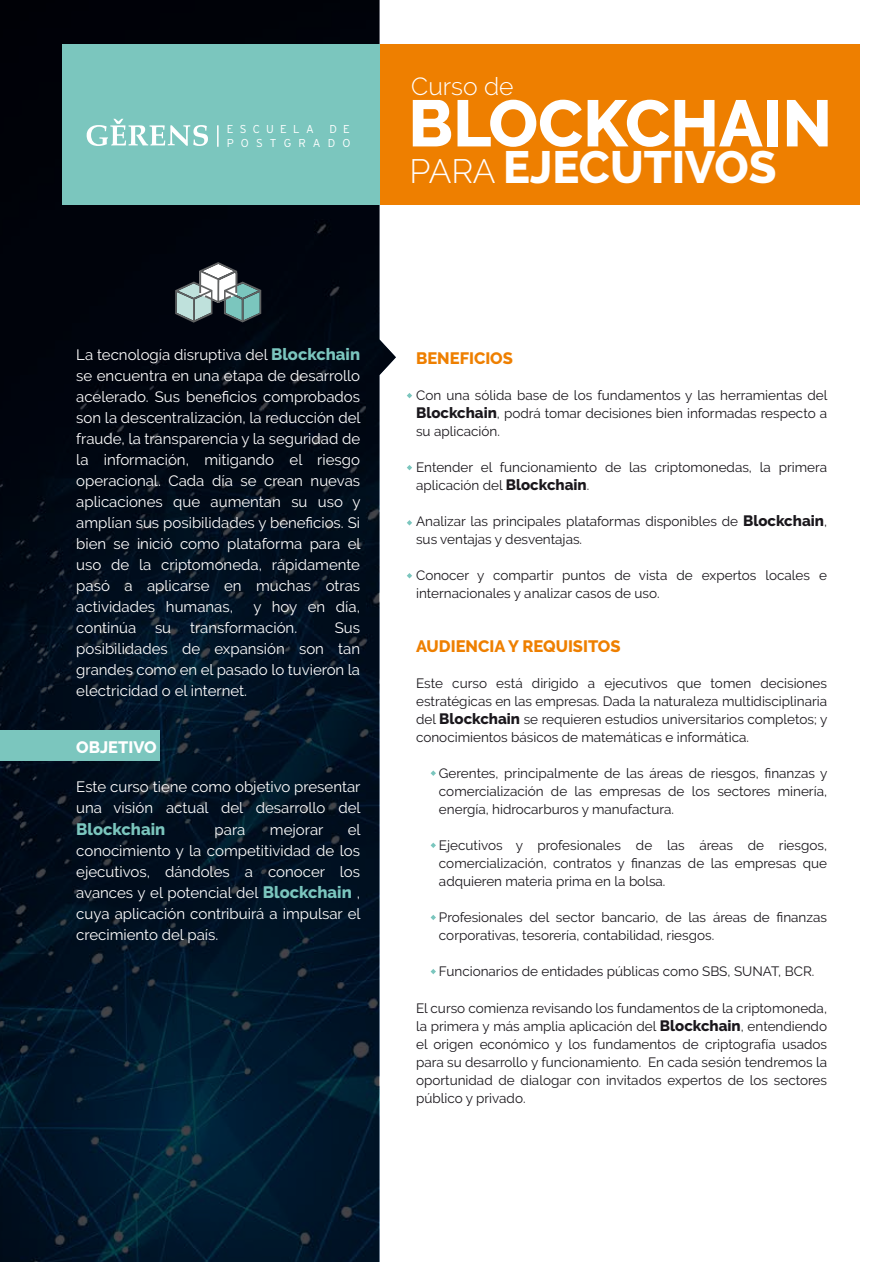
<style>
.page{position:relative;width:892px;height:1262px;background:#fff}
.page>*{position:absolute;margin:0;border:0;box-sizing:border-box;transform-origin:0 0}
.t1{font:800 65.4px "Raleway";color:#fff}
.t2{font:800 45.15px "Raleway";color:#fff}
.t3{font:300 24.75px "Raleway";color:#fff}
.t4{font:800 16.5px "Raleway";color:#ee7f00}
.t5{font:800 16.5px "Raleway";color:#7bc6be}
.t6{font:800 16.5px "Raleway";color:#fff}
.t7{font:15px/21px "Raleway";color:#fff;text-align:justify}
.t8{font:13.5px/18px "Raleway";color:#1a171c;text-align:justify}
.t9{font:300 11.4px/13.6px "Interstate";letter-spacing:.62em;color:#fff;text-align:right}
.t10{font:300 11.4px "Interstate";letter-spacing:.55em;color:#fff}
.s1{font-weight:300;font-size:33.6px}
.s2{font-weight:800;font-size:16.5px;color:#7bc6be}
.s3{font-weight:800;font-size:15px}
</style>
<div class="page">
<svg style="left:0;top:0;width:396px;height:1261px;background:#03111f"></svg>
<div style="left:379px;top:44px;width:480px;height:161px;background:#ee7f00"></div>
<div style="left:62px;top:44px;width:317px;height:161px;background:#7bc6be"></div>
<svg style="left:87px;top:119px;width:121px;height:27px"></svg>
<hr style="left:217px;top:125px;width:2px;height:22px;background:#fff">
<svg style="left:175px;top:262px;width:86px;height:60px;background:#697c7d"></svg>
<svg style="left:407px;top:393px;width:5px;height:5px"></svg>
<svg style="left:431px;top:770px;width:5px;height:5px"></svg>
<svg style="left:431px;top:842px;width:5px;height:6px"></svg>
<svg style="left:431px;top:915px;width:5px;height:5px"></svg>
<svg style="left:431px;top:969px;width:5px;height:5px"></svg>
<svg style="left:407px;top:573px;width:5px;height:5px"></svg>
<svg style="left:407px;top:520px;width:5px;height:5px"></svg>
<svg style="left:407px;top:465px;width:5px;height:5px"></svg>
<div style="left:0;top:730px;width:160px;height:30px;background:#7bc6be"></div>
<p class="t10" style="left:227px;top:123px;width:89px">ESCUELA</p>
<p class="t9" style="left:227px;top:122px;width:125px">D E<br>POSTGRADO</p>
<h3 class="t3" style="left:411px;top:72px;width:104px">Curso de</h3>
<h1 class="t1" style="left:408px;top:86px;width:425px">BLOCKCHAIN</h1>
<h2 class="t2" style="left:409px;top:142px;width:369px"><span class="s1">PARA</span> EJECUTIVOS</h2>
<p class="t7" style="left:76px;top:344px;width:286px">La tecnología disruptiva del <span class="s2">Blockchain </span>se encuentra en una etapa de desarrollo acelerado. Sus beneficios comprobados son la descentralización, la reducción del fraude, la transparencia y la seguridad de la información, mitigando el riesgo operacional. Cada día se crean nuevas aplicaciones que aumentan su uso y amplían sus posibilidades y beneficios. Si bien se inició como plataforma para el uso de la criptomoneda, rápidamente pasó a aplicarse en muchas otras actividades humanas,</p>
<p class="t7" style="left:253px;top:596px;width:108px">y hoy en día,</p>
<p class="t7" style="left:76px;top:617px;width:61px">continúa</p>
<p class="t7" style="left:155px;top:617px;width:18px">su</p>
<p class="t7" style="left:190px;top:617px;width:109px">transformación.</p>
<p class="t7" style="left:76px;top:617px;width:285px;text-indent:258px">Sus posibilidades de expansión son tan grandes como en el pasado lo tuvieron la electricidad o el internet.</p>
<p class="t6" style="left:76px;top:738px;width:82px">OBJETIVO</p>
<p class="t7" style="left:76px;top:776px;width:286px">Este curso tiene como objetivo presentar una visión actual del desarrollo del</p>
<p class="t5" style="left:76px;top:819px;width:90px">Blockchain</p>
<p class="t7" style="left:215px;top:818px;width:32px">para</p>
<p class="t7" style="left:270px;top:818px;width:55px">mejorar</p>
<p class="t7" style="left:76px;top:818px;width:286px;text-indent:271px">el conocimiento y la competitividad de los ejecutivos, dándoles a conocer los avances y el potencial del <span class="s2">Blockchain</span> , cuya aplicación contribuirá a impulsar el crecimiento del país.</p>
<p class="t4" style="left:416px;top:349px;width:98px">BENEFICIOS</p>
<p class="t8" style="left:416px;top:386px;width:413px">Con una sólida base de los fundamentos y las herramientas del <span class="s3">Blockchain</span>, podrá tomar decisiones bien informadas respecto a su aplicación.</p>
<p class="t8" style="left:416px;top:458px;width:412px">Entender el funcionamiento de las criptomonedas, la primera aplicación del <span class="s3">Blockchain</span>.</p>
<p class="t8" style="left:416px;top:512px;width:412px">Analizar las principales plataformas disponibles de <span class="s3">Blockchain</span>, sus ventajas y desventajas.</p>
<p class="t8" style="left:416px;top:566px;width:412px">Conocer y compartir puntos de vista de expertos locales e internacionales y analizar casos de uso.</p>
<p class="t4" style="left:416px;top:637px;width:206px">AUDIENCIA Y REQUISITOS</p>
<p class="t8" style="left:416px;top:674px;width:413px">Este curso está dirigido a ejecutivos que tomen decisiones estratégicas en las empresas. Dada la naturaleza multidisciplinaria del <span class="s3">Blockchain</span> se requieren estudios universitarios completos; y conocimientos básicos de matemáticas e informática.</p>
<p class="t8" style="left:439px;top:764px;width:390px">Gerentes, principalmente de las áreas de riesgos, finanzas y comercialización de las empresas de los sectores minería, energía, hidrocarburos y manufactura.</p>
<p class="t8" style="left:439px;top:836px;width:390px">Ejecutivos y profesionales de las áreas de riesgos, comercialización, contratos y finanzas de las empresas que adquieren materia prima en la bolsa.</p>
<p class="t8" style="left:439px;top:908px;width:390px">Profesionales del sector bancario, de las áreas de finanzas corporativas, tesorería, contabilidad, riesgos.</p>
<p class="t8" style="left:439px;top:962px;width:377px">Funcionarios de entidades públicas como SBS, SUNAT, BCR.</p>
<p class="t8" style="left:416px;top:998px;width:412px">El curso comienza revisando los fundamentos de la criptomoneda, la primera y más amplia aplicación del <span class="s3">Blockchain</span>, entendiendo el origen económico y los fundamentos de criptografía usados para su desarrollo y funcionamiento. En cada sesión tendremos la oportunidad de dialogar con invitados expertos de los sectores público y privado.</p>
</div>
